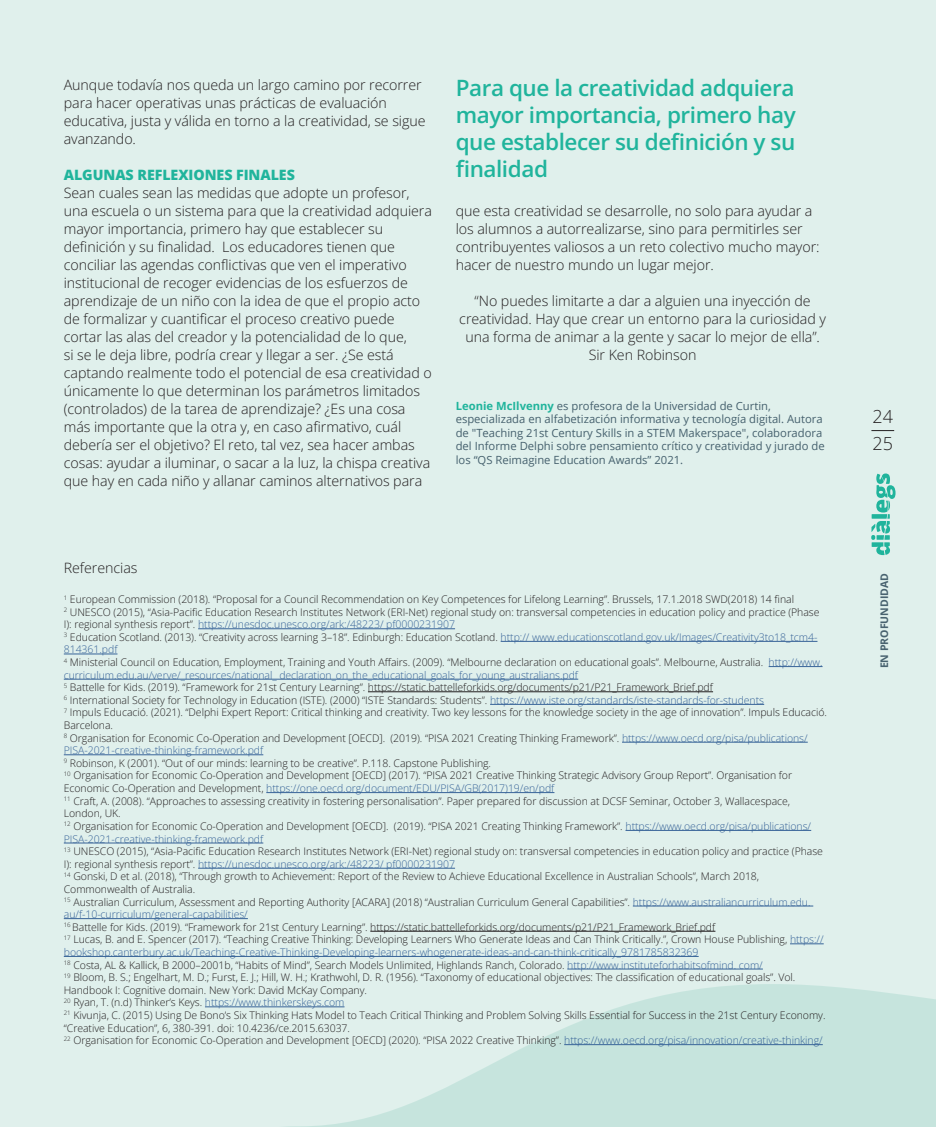
<style>
.page{position:relative;width:936px;height:1127px;background:#fff}
.page>*{position:absolute;margin:0;border:0;box-sizing:border-box;transform-origin:0 0}
.t1{font:600 22.5px/27px "Open Sans";letter-spacing:-.02em;color:#20b49c;text-align:justify}
.t2{font:300 18px "Open Sans";color:#231f20}
.t3{font:300 14.25px/18px "Open Sans";letter-spacing:-.005em;color:#231f20}
.t4{font:800 14.25px "Open Sans";letter-spacing:-.005em;color:#20b49c}
.t5{font:11.25px/13.5px "Open Sans";color:#46616e}
.t6{font:300 10.5px/12.6px "Open Sans";letter-spacing:-.005em;color:#231f20}
.t7{font:700 10.5px "Open Sans";color:#48626f}
.s1{font-weight:700;color:#20b49c}
.s2{color:#376398}
</style>
<div class="page">
<div style="left:0;top:0;width:935px;height:1127px;background:#e0f0ec"></div>
<svg style="left:871px;top:473px;width:24px;height:82px"></svg>
<svg style="left:871px;top:430px;width:23px;height:1px"></svg>
<svg style="left:248px;top:984px;width:687px;height:143px;fill:#c6e4dd"></svg>
<hr style="left:198px;top:628px;width:257px;height:1px;background:#376398">
<hr style="left:500px;top:641px;width:317px;height:1px;background:#376398">
<hr style="left:64px;top:654px;width:53px;height:1px;background:#376398">
<hr style="left:768px;top:666px;width:54px;height:1px;background:#376398">
<hr style="left:64px;top:679px;width:514px;height:1px;background:#376398">
<hr style="left:368px;top:691px;width:345px;height:1px;background:#231f20">
<hr style="left:490px;top:704px;width:274px;height:1px;background:#376398">
<hr style="left:622px;top:742px;width:185px;height:1px;background:#376398">
<hr style="left:64px;top:754px;width:199px;height:1px;background:#376398">
<hr style="left:266px;top:792px;width:288px;height:1px;background:#376398">
<hr style="left:625px;top:830px;width:186px;height:1px;background:#376398">
<hr style="left:64px;top:843px;width:199px;height:1px;background:#376398">
<hr style="left:198px;top:868px;width:257px;height:1px;background:#376398">
<hr style="left:632px;top:906px;width:181px;height:1px;background:#376398">
<hr style="left:64px;top:918px;width:184px;height:1px;background:#376398">
<hr style="left:370px;top:931px;width:345px;height:1px;background:#231f20">
<hr style="left:790px;top:943px;width:33px;height:1px;background:#376398">
<hr style="left:64px;top:956px;width:634px;height:1px;background:#376398">
<hr style="left:567px;top:969px;width:195px;height:1px;background:#376398">
<hr style="left:205px;top:1006px;width:139px;height:1px;background:#376398">
<hr style="left:564px;top:1044px;width:258px;height:1px;background:#376398">
<h3 class="t3" style="left:64px;top:75px;width:363px">Aunque todavía nos queda un largo camino por recorrer para hacer operativas unas prácticas de evaluación educativa, justa y válida en torno a la creatividad, se sigue avanzando.</h3>
<h3 class="t4" style="left:64px;top:165px;width:233px">ALGUNAS REFLEXIONES FINALES</h3>
<p class="t3" style="left:64px;top:183px;width:369px">Sean cuales sean las medidas que adopte un profesor, una escuela o un sistema para que la creatividad adquiera mayor importancia, primero hay que establecer su definición y su finalidad. Los educadores tienen que conciliar las agendas conflictivas que ven el imperativo institucional de recoger evidencias de los esfuerzos de aprendizaje de un niño con la idea de que el propio acto de formalizar y cuantificar el proceso creativo puede cortar las alas del creador y la potencialidad de lo que,<br>si se le deja libre, podría crear y llegar a ser. ¿Se está captando realmente todo el potencial de esa creatividad o únicamente lo que determinan los parámetros limitados (controlados) de la tarea de aprendizaje? ¿Es una cosa más importante que la otra y, en caso afirmativo, cuál debería ser el objetivo? El reto, tal vez, sea hacer ambas cosas: ayudar a iluminar, o sacar a la luz, la chispa creativa que hay en cada niño y allanar caminos alternativos para</p>
<h1 class="t1" style="left:455px;top:74px;width:341px">Para que la creatividad adquiera mayor importancia, primero hay que establecer su definición y su finalidad</h1>
<h3 class="t3" style="left:455px;top:201px;width:365px">que esta creatividad se desarrolle, no solo para ayudar a los alumnos a autorrealizarse, sino para permitirles ser contribuyentes valiosos a un reto colectivo mucho mayor: hacer de nuestro mundo un lugar mejor.</h3>
<h3 class="t3" style="left:459px;top:291px;width:368px;text-align:center">“No puedes limitarte a dar a alguien una inyección de creatividad. Hay que crear un entorno para la curiosidad y una forma de animar a la gente y sacar lo mejor de ella”.<br>Sir Ken Robinson</h3>
<p class="t5" style="left:455px;top:398px;width:370px"><span class="s1">Leonie McIlvenny</span> es profesora de la Universidad de Curtin, especializada en alfabetización informativa y tecnología digital. Autora de "Teaching 21st Century Skills in a STEM Makerspace", colaboradora del Informe Delphi sobre pensamiento crítico y creatividad y jurado de los “QS Reimagine Education Awards” 2021.</p>
<h3 class="t3" style="left:64px;top:559px;width:75px">Referencias</h3>
<p class="t6" style="left:64px;top:593px;width:764px"><sup>1</sup> European Commission (2018). “Proposal for a Council Recommendation on Key Competences for Lifelong Learning”. Brussels, 17.1.2018 SWD(2018) 14 final<br><sup>2</sup> UNESCO (2015), “Asia-Pacific Education Research Institutes Network (ERI-Net) regional study on: transversal competencies in education policy and practice (Phase I): regional synthesis report”. <span class="s2">https://unesdoc.unesco.org/ark:/48223/ pf0000231907<br></span><sup>3</sup> Education Scotland. (2013). “Creativity across learning 3–18”. Edinburgh: Education Scotland. <span class="s2">http:// www.educationscotland.gov.uk/Images/Creativity3to18_tcm4- 814361.pdf<br></span><sup>4</sup> Ministerial Council on Education, Employment, Training and Youth Affairs. (2009). “Melbourne declaration on educational goals”. Melbourne, Australia. <span class="s2">http://www. curriculum.edu.au/verve/_resources/national_ declaration_on_the_educational_goals_for_young_australians.pdf<br></span><sup>5</sup> Battelle for Kids. (2019). “Framework for 21st Century Learning”. https://static.battelleforkids.org/documents/p21/P21_Framework_Brief.pdf<br><sup>6</sup> International Society for Technology in Education (ISTE). (2000) “ISTE Standards: Students”. <span class="s2">https://www.iste.org/standards/iste-standards-for-students<br></span><sup>7</sup> Impuls Educació. (2021). “Delphi Expert Report: Critical thinking and creativity. Two key lessons for the knowledge society in the age of innovation”. Impuls Educació.<br>Barcelona.<br><sup>8</sup> Organisation for Economic Co-Operation and Development [OECD]. (2019). “PISA 2021 Creating Thinking Framework”. <span class="s2">https://www.oecd.org/pisa/publications/ PISA-2021-creative-thinking-framework.pdf<br></span><sup>9</sup> Robinson, K (2001). “Out of our minds: learning to be creative”. P.118. Capstone Publishing.<br><sup>10</sup> Organisation for Economic Co-Operation and Development [OECD] (2017). “PISA 2021 Creative Thinking Strategic Advisory Group Report”. Organisation for Economic Co-Operation and Development, <span class="s2">https://one.oecd.org/document/EDU/PISA/GB(2017)19/en/pdf<br></span><sup>11</sup> Craft, A. (2008). “Approaches to assessing creativity in fostering personalisation”. Paper prepared for discussion at DCSF Seminar, October 3, Wallacespace, London, UK.<br><sup>12</sup> Organisation for Economic Co-Operation and Development [OECD]. (2019). “PISA 2021 Creating Thinking Framework”. <span class="s2">https://www.oecd.org/pisa/publications/ PISA-2021-creative-thinking-framework.pdf<br></span><sup>13</sup> UNESCO (2015), “Asia-Pacific Education Research Institutes Network (ERI-Net) regional study on: transversal competencies in education policy and practice (Phase I): regional synthesis report”. <span class="s2">https://unesdoc.unesco.org/ark:/48223/ pf0000231907<br></span><sup>14</sup> Gonski, D et al. (2018), “Through growth to Achievement: Report of the Review to Achieve Educational Excellence in Australian Schools”, March 2018, Commonwealth of Australia.<br><sup>15</sup> Australian Curriculum, Assessment and Reporting Authority [ACARA] (2018) “Australian Curriculum General Capabilities”. <span class="s2">https://www.australiancurriculum.edu. au/f-10-curriculum/general-capabilities/<br></span><sup>16</sup> Battelle for Kids. (2019). “Framework for 21st Century Learning”. https://static.battelleforkids.org/documents/p21/P21_Framework_Brief.pdf<br><sup>17</sup> Lucas, B. and E. Spencer (2017). “Teaching Creative Thinking: Developing Learners Who Generate Ideas and Can Think Critically.”, Crown House Publishing, <span class="s2">https:// bookshop.canterbury.ac.uk/Teaching-Creative-Thinking-Developing-learners-whogenerate-ideas-and-can-think-critically_9781785832369<br></span><sup>18</sup> Costa, AL &amp; Kallick, B 2000–2001b, “Habits of Mind”, Search Models Unlimited, Highlands Ranch, Colorado. <span class="s2">http://www.instituteforhabitsofmind. com/<br></span><sup>19</sup> Bloom, B. S.; Engelhart, M. D.; Furst, E. J.; Hill, W. H.; Krathwohl, D. R. (1956). “Taxonomy of educational objectives: The classification of educational goals”. Vol.<br>Handbook I: Cognitive domain. New York: David McKay Company.<br><sup>20</sup> Ryan, T. (n.d) Thinker’s Keys. <span class="s2">https://www.thinkerskeys.com<br></span><sup>21</sup> Kivunja, C. (2015) Using De Bono’s Six Thinking Hats Model to Teach Critical Thinking and Problem Solving Skills Essential for Success in the 21st Century Economy. “Creative Education”, 6, 380-391. doi: 10.4236/ce.2015.63037.<br><sup>22</sup> Organisation for Economic Co-Operation and Development [OECD] (2020). “PISA 2022 Creative Thinking”. <span class="s2">https://www.oecd.org/pisa/innovation/creative-thinking/</span></p>
<h2 class="t2" style="left:872px;top:404px;width:22px">24</h2>
<h2 class="t2" style="left:872px;top:431px;width:22px">25</h2>
<p class="t7" style="left:877px;top:668px;width:97px;rotate:-90deg">EN PROFUNDIDAD</p>
</div>
